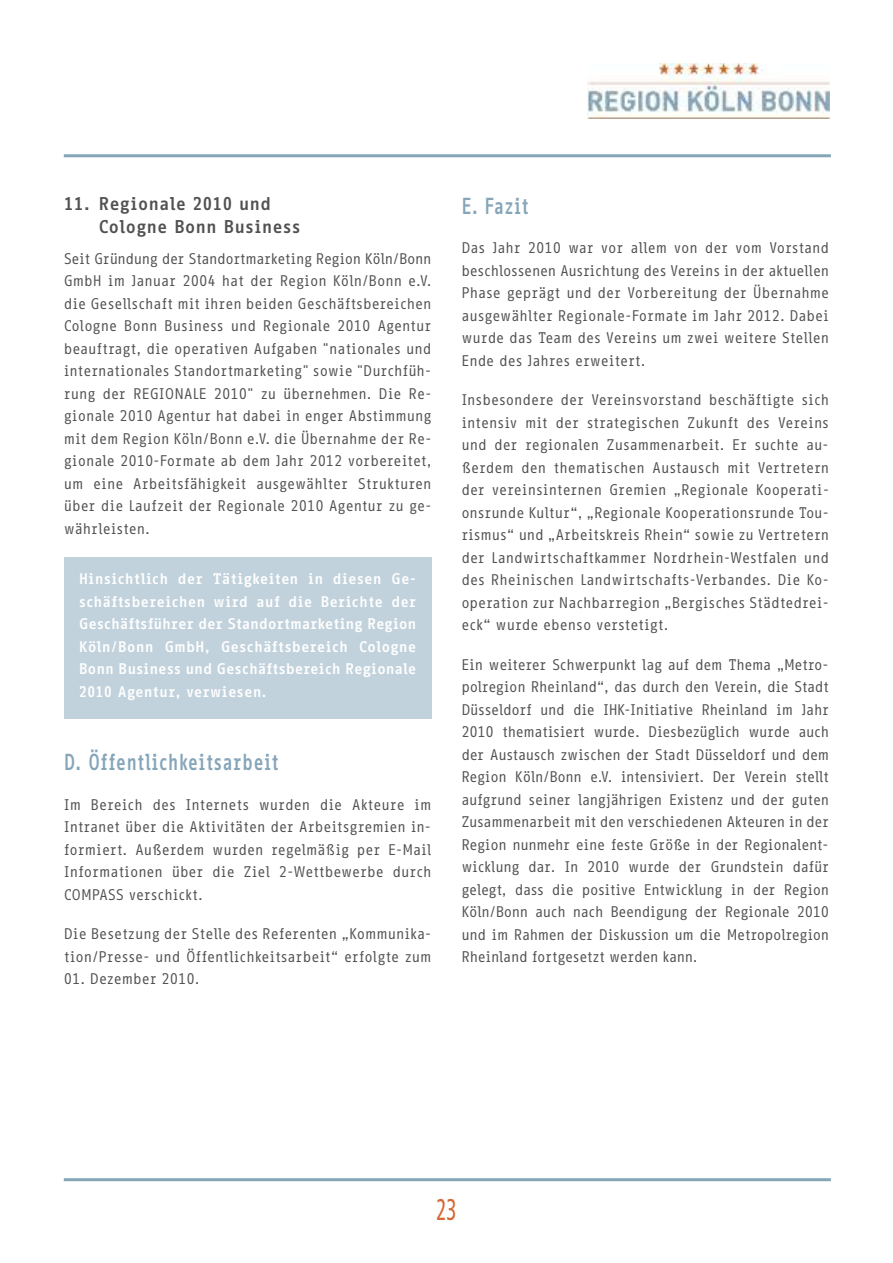
<style>
.page{position:relative;width:893px;height:1263px;background:#fff}
.page>*{position:absolute;margin:0;border:0;box-sizing:border-box;transform-origin:0 0}
.t1{font:condensed 30px "Frutiger";color:#d66935;scale:.7 1}
.t2{font:700 22.5px "Info Office";color:#85a5b9;scale:.8 1}
.t3{font:700 18px/22.5px "Info Office";letter-spacing:-.005em;color:#525152}
.t4{font:15px/22.5px "Info Office";letter-spacing:-.01em;color:#525152;text-align:justify}
.t5{font:700 15px/22.5px "Info Office";letter-spacing:-.02em;color:#fff;text-align:justify}
</style>
<div class="page">
<img style="left:588px;top:64px;width:241px;height:54px">
<hr style="left:64px;top:1178px;width:767px;height:3px;background:#85a5b9">
<hr style="left:64px;top:154px;width:767px;height:3px;background:#85a5b9">
<div style="left:64px;top:557px;width:368px;height:161px;background:#c2d2dc"></div>
<p class="t3" style="left:99px;top:194px;width:204px;text-indent:-35px">11. Regionale 2010 und<br>Cologne Bonn Business</p>
<p class="t4" style="left:64px;top:248px;width:369px">Seit Gründung der Standortmarketing Region Köln/Bonn GmbH im Januar 2004 hat der Region Köln/Bonn e.V. die Gesellschaft mit ihren beiden Geschäftsbereichen Cologne Bonn Business und Regionale 2010 Agentur beauftragt, die operativen Aufgaben "nationales und internationales Standortmarketing" sowie "Durchfüh&shy;rung der REGIONALE 2010" zu übernehmen. Die Re&shy;gionale 2010 Agentur hat dabei in enger Abstimmung mit dem Region Köln/Bonn e.V. die Übernahme der Re&shy;gionale 2010-Formate ab dem Jahr 2012 vorbereitet, um eine Arbeitsfähigkeit ausgewählter Strukturen über die Laufzeit der Regionale 2010 Agentur zu ge&shy;währleisten.</p>
<p class="t5" style="left:79px;top:569px;width:339px">Hinsichtlich der Tätigkeiten in diesen Ge&shy;schäftsbereichen wird auf die Berichte der Geschäftsführer der Standortmarketing Region Köln/Bonn GmbH, Geschäftsbereich Cologne Bonn Business und Geschäftsbereich Regionale 2010 Agentur, verwiesen.</p>
<h2 class="t2" style="left:64px;top:754px;width:271px">D. Öffentlichkeitsarbeit</h2>
<p class="t4" style="left:64px;top:794px;width:369px">Im Bereich des Internets wurden die Akteure im Intranet über die Aktivitäten der Arbeitsgremien in&shy;formiert. Außerdem wurden regelmäßig per E-Mail Informationen über die Ziel 2-Wettbewerbe durch COMPASS verschickt.</p>
<p class="t4" style="left:64px;top:924px;width:369px">Die Besetzung der Stelle des Referenten „Kommunika&shy;tion/Presse- und Öffentlichkeitsarbeit“ erfolgte zum</p>
<p class="t4" style="left:64px;top:969px;width:137px">01. Dezember 2010.</p>
<h2 class="t2" style="left:461px;top:197px;width:86px">E. Fazit</h2>
<p class="t4" style="left:461px;top:238px;width:369px">Das Jahr 2010 war vor allem von der vom Vorstand beschlossenen Ausrichtung des Vereins in der aktuellen Phase geprägt und der Vorbereitung der Übernahme ausgewählter Regionale-Formate im Jahr 2012. Dabei wurde das Team des Vereins um zwei weitere Stellen Ende des Jahres erweitert.</p>
<p class="t4" style="left:461px;top:390px;width:369px">Insbesondere der Vereinsvorstand beschäftigte sich intensiv mit der strategischen Zukunft des Vereins und der regionalen Zusammenarbeit. Er suchte au&shy;ßerdem den thematischen Austausch mit Vertretern der vereinsinternen Gremien „Regionale Kooperati&shy;onsrunde Kultur“, „Regionale Kooperationsrunde Tou&shy;rismus“ und „Arbeitskreis Rhein“ sowie zu Vertretern der Landwirtschaftkammer Nordrhein-Westfalen und des Rheinischen Landwirtschafts-Verbandes. Die Ko&shy;operation zur Nachbarregion „Bergisches Städtedrei&shy;eck“ wurde ebenso verstetigt.</p>
<p class="t4" style="left:461px;top:654px;width:369px">Ein weiterer Schwerpunkt lag auf dem Thema „Metro&shy;polregion Rheinland“, das durch den Verein, die Stadt Düsseldorf und die IHK-Initiative Rheinland im Jahr 2010 thematisiert wurde. Diesbezüglich wurde auch der Austausch zwischen der Stadt Düsseldorf und dem Region Köln/Bonn e.V. intensiviert. Der Verein stellt aufgrund seiner langjährigen Existenz und der guten Zusammenarbeit mit den verschiedenen Akteuren in der Region nunmehr eine feste Größe in der Regionalent&shy;wicklung dar. In 2010 wurde der Grundstein dafür gelegt, dass die positive Entwicklung in der Region Köln/Bonn auch nach Beendigung der Regionale 2010 und im Rahmen der Diskussion um die Metropolregion Rheinland fortgesetzt werden kann.</p>
<h1 class="t1" style="left:436px;top:1198px;width:30px">23</h1>
</div>
